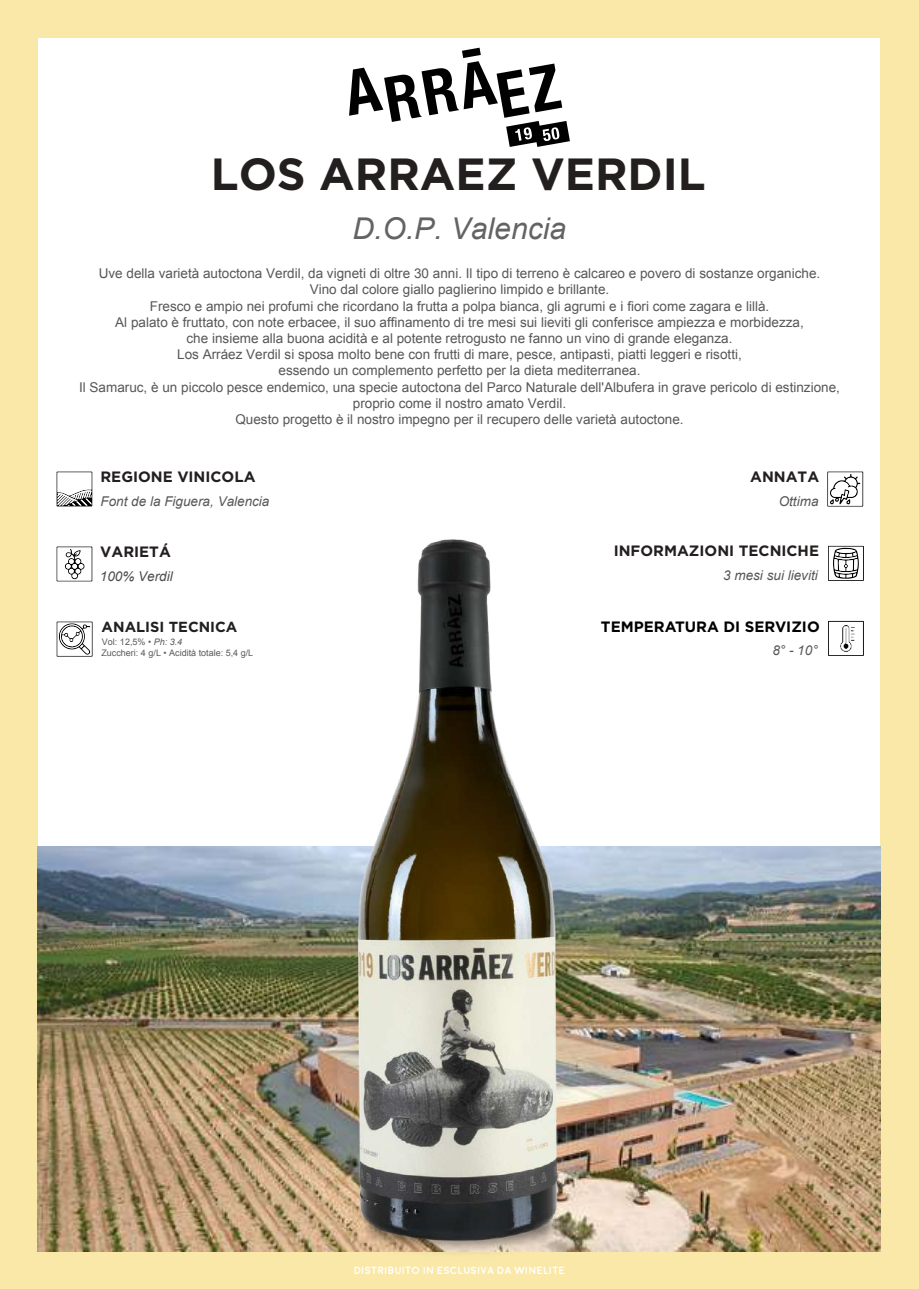
<style>
.page{position:relative;width:919px;height:1289px;background:#fff}
.page>*{position:absolute;margin:0;border:0;box-sizing:border-box;transform-origin:0 0}
.t1{font:700 45px "Gotham";color:#241f1f}
.t2{font:italic 30px "Arial";color:#646363}
.t3{font:700 15px "Gotham";color:#241f1f}
.t4{font:700 15px "Gotham";color:#000}
.t5{font:700 14.55px "Gotham";color:#202020}
.t6{font:13.5px/16.2px "Arial";color:#585756;text-align:center}
.t7{font:italic 13.5px "Arial";color:#585756}
.t8{font:italic 13.5px "Arial";color:#4e4b4c}
.t9{font:700 10.5px "Moon";color:#fff}
.t10{font:9px/10.8px "Arial";color:#5a5a5a}
.s1{font-style:italic}
</style>
<div class="page">
<div style="left:0;top:0;width:38px;height:1288px;background:#fae8a9"></div>
<div style="left:880px;top:0;width:38px;height:1288px;background:#fae8a9"></div>
<div style="left:38px;top:1250px;width:843px;height:38px;background:#fae8a9"></div>
<div style="left:38px;top:0;width:843px;height:38px;background:#fae8a9"></div>
<svg style="left:56px;top:546px;width:37px;height:36px"></svg>
<svg style="left:56px;top:621px;width:37px;height:36px"></svg>
<svg style="left:827px;top:471px;width:37px;height:36px"></svg>
<svg style="left:828px;top:545px;width:36px;height:36px"></svg>
<svg style="left:828px;top:621px;width:35px;height:35px"></svg>
<svg style="left:56px;top:471px;width:37px;height:36px"></svg>
<img style="left:38px;top:846px;width:842px;height:405px">
<img style="left:834px;top:625px;width:26px;height:27px">
<svg style="left:349px;top:48px;width:221px;height:99px"></svg>
<img style="left:105px;top:539px;width:709px;height:714px">
<h1 class="t1" style="left:211px;top:148px;width:496px">LOS ARRAEZ VERDIL</h1>
<h2 class="t2" style="left:352px;top:209px;width:215px">D.O.P. Valencia</h2>
<p class="t6" style="left:79px;top:265px;width:762px">Uve della varietà autoctona Verdil, da vigneti di oltre 30 anni. Il tipo di terreno è calcareo e povero di sostanze organiche.<br>Vino dal colore giallo paglierino limpido e brillante.<br>Fresco e ampio nei profumi che ricordano la frutta a polpa bianca, gli agrumi e i fiori come zagara e lillà.<br>Al palato è fruttato, con note erbacee, il suo affinamento di tre mesi sui lieviti gli conferisce ampiezza e morbidezza,<br>che insieme alla buona acidità e al potente retrogusto ne fanno un vino di grande eleganza.<br>Los Arráez Verdil si sposa molto bene con frutti di mare, pesce, antipasti, piatti leggeri e risotti,<br>essendo un complemento perfetto per la dieta mediterranea.<br>Il Samaruc, è un piccolo pesce endemico, una specie autoctona del Parco Naturale dell'Albufera in grave pericolo di estinzione, proprio come il nostro amato Verdil.<br>Questo progetto è il nostro impegno per il recupero delle varietà autoctone.</p>
<p class="t3" style="left:100px;top:468px;width:156px">REGIONE VINICOLA</p>
<p class="t3" style="left:750px;top:468px;width:70px">ANNATA</p>
<p class="t7" style="left:100px;top:492px;width:170px">Font de la Figuera, Valencia</p>
<p class="t7" style="left:778px;top:493px;width:41px">Ottima</p>
<p class="t3" style="left:100px;top:543px;width:72px">VARIETÁ</p>
<p class="t8" style="left:100px;top:567px;width:74px">100% Verdil</p>
<p class="t3" style="left:613px;top:542px;width:207px">INFORMAZIONI TECNICHE</p>
<p class="t7" style="left:723px;top:566px;width:96px">3 mesi sui lieviti</p>
<p class="t5" style="left:102px;top:618px;width:137px">ANALISI TECNICA</p>
<p class="t10" style="left:101px;top:637px;width:153px">Vol: 12,5% • <span class="s1">Ph: 3.4<br></span>Zuccheri: 4 g/L • Acidità totale: 5,4 g/L</p>
<p class="t4" style="left:601px;top:617px;width:220px">TEMPERATURA DI SERVIZIO</p>
<p class="t7" style="left:772px;top:641px;width:47px">8° - 10°</p>
<p class="t9" style="left:353px;top:1265px;width:213px">DISTRIBUITO IN ESCLUSIVA DA WINELITE</p>
</div>
